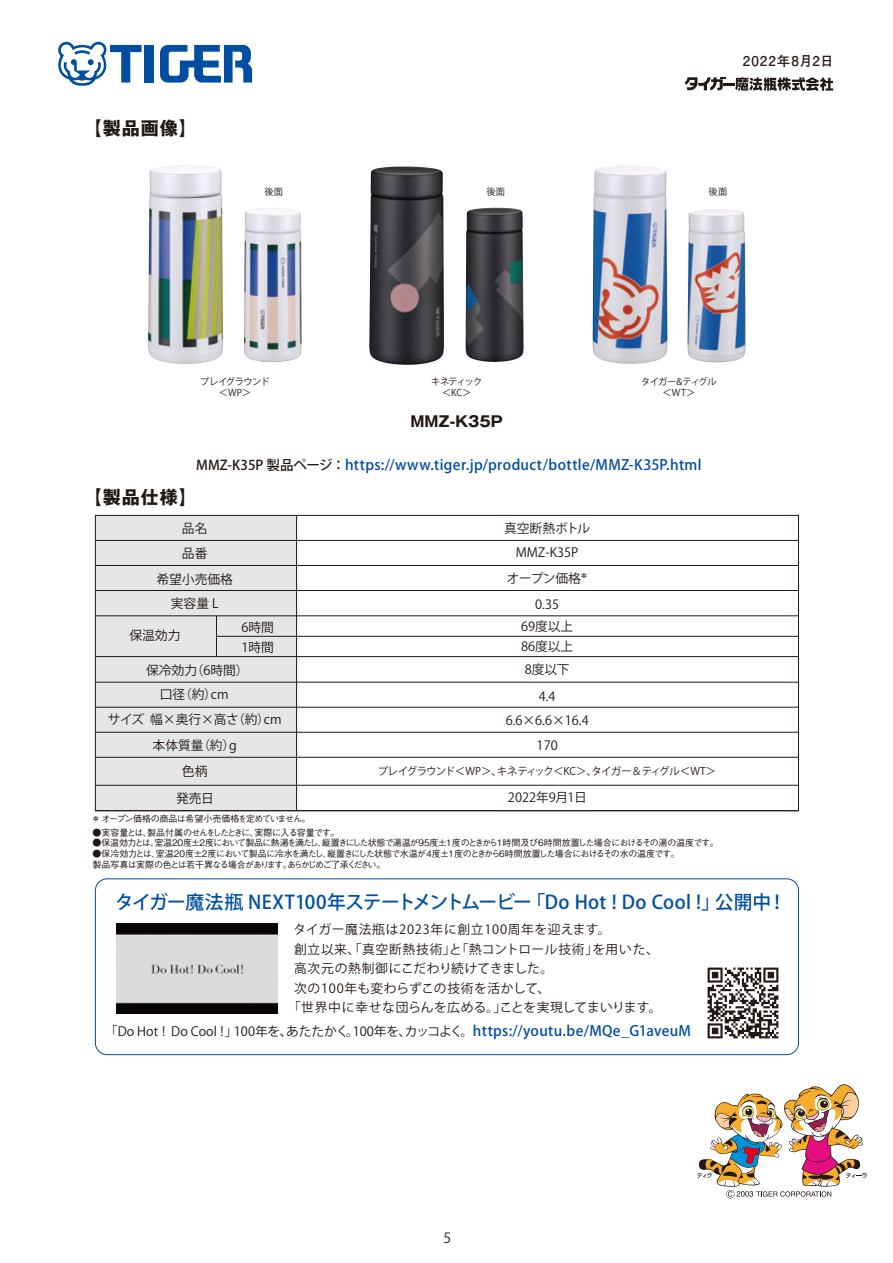
<style>
.page{position:relative;width:893px;height:1263px;background:#fff}
.page>*{position:absolute;margin:0;border:0;box-sizing:border-box;transform-origin:0 0}
.t1{font:500 18.75px "Koz Go Pro";letter-spacing:.005em;color:#004ea2}
.t2{font:700 18px "Gothic MB101 Pro";letter-spacing:.05em;color:#221815}
.t3{font:700 14.85px "Gothic MB101 Pro";color:#221815}
.t4{font:500 14.25px "Koz Go Pro";letter-spacing:.025em;color:#004ea2}
.t5{font:14.1px "Koz Go Pro";color:#221815}
.t6{font:700 13.5px "Futo Go B101 Pro";letter-spacing:.07em;color:#221815}
.t7{font:12.75px/26.2px "Koz Go Pro";color:#221815;text-align:center}
.t8{font:12.75px "Koz Go Pro";letter-spacing:.06em;color:#221815}
.t9{font:12.75px "Koz Go Pro";letter-spacing:.025em;color:#221815}
.t10{font:12.75px "Koz Go Pro";letter-spacing:.04em;color:#221815}
.t11{font:12.75px "Koz Go Pro";letter-spacing:.03em;color:#221815}
.t12{font:10.5px "Koz Go Pro";letter-spacing:-.08em;color:#221815}
.t13{font:9.3px/11.2px "Koz Go Pro";letter-spacing:-.06em;color:#221815;text-align:center}
.t14{font:9.3px/11.2px "Koz Go Pro";letter-spacing:-.08em;color:#221815;text-align:center}
.t15{font:9.3px/11.2px "Koz Go Pro";letter-spacing:-.095em;color:#221815;text-align:center}
.t16{font:500 9px/10.8px "Gothic BBB Pro";letter-spacing:-.075em;color:#221815}
.s1{font-size:13.5px;color:#221815}
.s2{font-weight:500;font-size:14.25px;color:#004ea2}
</style>
<div class="page">
<div style="left:145px;top:45px;width:9px;height:38px;background:#004ea2"></div>
<svg style="left:160px;top:45px;width:92px;height:38px"></svg>
<svg style="left:58px;top:41px;width:84px;height:45px"></svg>
<img style="left:697px;top:1084px;width:170px;height:114px">
<div style="left:95px;top:515px;width:202px;height:296px;background:#e6e6e6"></div>
<hr style="left:95px;top:540px;width:703px;height:1px;background:#221815">
<hr style="left:95px;top:565px;width:703px;height:1px;background:#221815">
<hr style="left:95px;top:590px;width:703px;height:1px;background:#221815">
<hr style="left:95px;top:656px;width:703px;height:1px;background:#221815">
<hr style="left:95px;top:682px;width:703px;height:1px;background:#221815">
<hr style="left:95px;top:707px;width:703px;height:1px;background:#221815">
<hr style="left:95px;top:615px;width:703px;height:1px;background:#221815">
<hr style="left:95px;top:732px;width:703px;height:1px;background:#221815">
<hr style="left:95px;top:757px;width:703px;height:1px;background:#221815">
<hr style="left:95px;top:785px;width:703px;height:1px;background:#221815">
<hr style="left:95px;top:810px;width:703px;height:1px;background:#221815">
<hr style="left:296px;top:515px;width:1px;height:296px;background:#221815">
<svg style="left:685px;top:77px;width:148px;height:14px"></svg>
<hr style="left:216px;top:616px;width:1px;height:40px;background:#221815">
<hr style="left:216px;top:636px;width:582px;height:1px;background:#221815">
<img style="left:707px;top:967px;width:72px;height:72px">
<div style="left:95px;top:878px;width:704px;height:177px;border:1px solid #004ea2;border-radius:12px"></div>
<img style="left:117px;top:923px;width:161px;height:91px">
<img style="left:592px;top:166px;width:76px;height:198px">
<img style="left:687px;top:209px;width:59px;height:153px">
<img style="left:369px;top:166px;width:75px;height:199px">
<img style="left:465px;top:208px;width:59px;height:154px">
<img style="left:148px;top:165px;width:75px;height:199px">
<img style="left:244px;top:208px;width:58px;height:154px">
<h2 class="t2" style="left:84px;top:113px;width:115px">【製品画像】</h2>
<p class="t13" style="left:265px;top:186px;width:20px">後面</p>
<p class="t13" style="left:487px;top:186px;width:20px">後面</p>
<h3 class="t6" style="left:743px;top:50px;width:92px">2022年8月2日</h3>
<p class="t13" style="left:709px;top:186px;width:20px">後面</p>
<p class="t13" style="left:200px;top:376px;width:71px">プレイグラウンド＜WP＞</p>
<p class="t15" style="left:431px;top:376px;width:53px">キネティック＜KC＞</p>
<h3 class="t3" style="left:410px;top:409px;width:94px">MMZ-K35P</h3>
<p class="t14" style="left:641px;top:376px;width:77px">タイガー&amp;ティグル＜WT＞</p>
<h2 class="t2" style="left:84px;top:482px;width:115px">【製品仕様】</h2>
<h3 class="t4" style="left:196px;top:455px;width:507px"><span class="s1">MMZ-K35P 製品ページ ：</span> https://www.tiger.jp/product/bottle/MMZ-K35P.html</h3>
<h3 class="t7" style="left:182px;top:515px;width:27px">品名</h3>
<h3 class="t7" style="left:504px;top:516px;width:88px">真空断熱ボトル</h3>
<h3 class="t7" style="left:156px;top:541px;width:78px;line-height:25px">品番<br>希望小売価格実容量 L</h3>
<h3 class="t7" style="left:507px;top:540px;width:83px;line-height:25.5px">MMZ-K35P<br>オープン価格<sup>＊<br></sup>0.35</h3>
<h3 class="t7" style="left:129px;top:623px;width:52px">保温効力</h3>
<h3 class="t7" style="left:241px;top:614px;width:34px">6時間</h3>
<h3 class="t7" style="left:241px;top:635px;width:34px">1時間</h3>
<h3 class="t7" style="left:146px;top:658px;width:104px;line-height:23.9px">保冷効力（6時間）口径（約）cm</h3>
<h3 class="t7" style="left:108px;top:707px;width:175px">サイズ 幅×奥行×高さ（約）cm本体質量（約）g<br>色柄<br>発売日</h3>
<p class="t16" style="left:92px;top:812px;width:220px">＊ オープン価格の商品は希望小売価格を定めていません。</p>
<h3 class="t7" style="left:521px;top:616px;width:53px;line-height:20.5px;text-align:left">69度以上<br>86度以上</h3>
<h3 class="t7" style="left:525px;top:657px;width:46px">8度以下</h3>
<h3 class="t7" style="left:539px;top:683px;width:18px">4.4</h3>
<h3 class="t7" style="left:506px;top:708px;width:85px;line-height:24.6px">6.6×6.6×16.4<br>170</h3>
<p class="t12" style="left:378px;top:764px;width:340px">プレイグラウンド＜WP＞、キネティック＜KC＞、タイガー＆ティグル＜WT＞</p>
<h3 class="t7" style="left:508px;top:785px;width:80px">2022年9月1日</h3>
<p class="t16" style="left:92px;top:826px;width:249px">●実容量とは、製品付属のせんをしたときに、実際に入る容量です。</p>
<p class="t16" style="left:92px;top:836px;width:628px">●保温効力とは、室温20度±2度において製品に熱湯を満たし、縦置きにした状態で湯温が９５度±1度のときから1時間及び6時間放置した場合におけるその湯の温度です。</p>
<p class="t16" style="left:92px;top:847px;width:589px">●保冷効力とは、室温20度±2度において製品に冷水を満たし、縦置きにした状態で水温が4度±1度のときから6時間放置した場合におけるその水の温度です。製品写真は実際の色とは若干異なる場合があります。あらかじめご了承ください。</p>
<h1 class="t1" style="left:115px;top:890px;width:673px">タイガー魔法瓶 NEXT100年ステートメントムービー「Do Hot ! Do Cool !」公開中！</h1>
<h3 class="t8" style="left:293px;top:921px;width:319px">タイガー魔法瓶は2023年に創立100周年を迎えます。</h3>
<h3 class="t8" style="left:294px;top:941px;width:366px">創立以来、「真空断熱技術」と「熱コントロール技術」を用いた、</h3>
<h3 class="t11" style="left:294px;top:960px;width:261px">高次元の熱制御にこだわり続けてきました。</h3>
<h3 class="t10" style="left:294px;top:980px;width:258px">次の100年も変わらずこの技術を活かして、</h3>
<h3 class="t9" style="left:288px;top:999px;width:375px">「世界中に幸せな団らんを広める。」ことを実現してまいります。</h3>
<h3 class="t7" style="left:105px;top:1019px;width:587px">「Do Hot ! Do Cool !」100年を、あたたかく。100年を、カッコよく。<span class="s2">https://youtu.be/MQe_G1aveuM</span></h3>
<h3 class="t5" style="left:443px;top:1229px;width:9px">5</h3>
</div>
